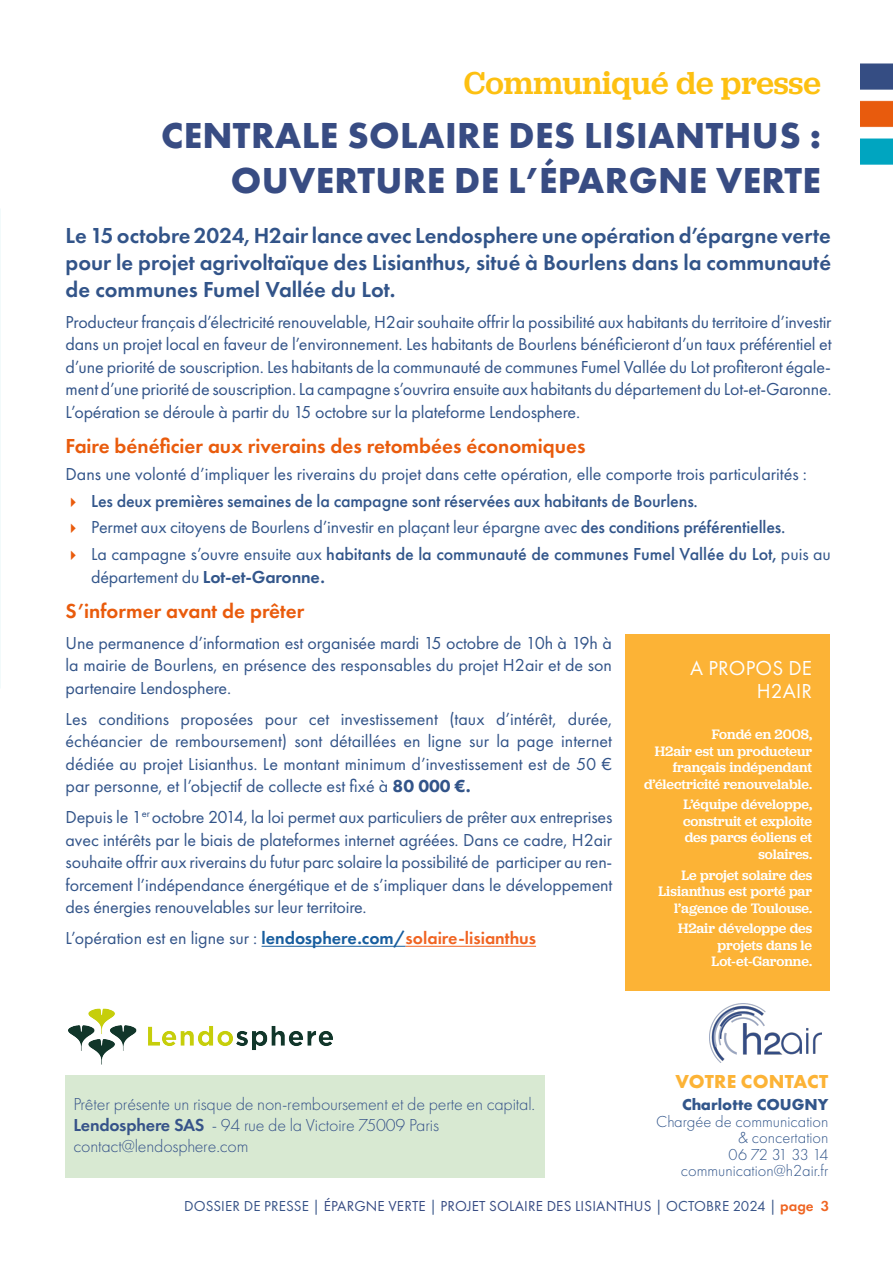
<style>
.page{position:relative;width:893px;height:1263px;background:#fff}
.page>*{position:absolute;margin:0;border:0;box-sizing:border-box;transform-origin:0 0}
.t1{font:700 37.5px/45px "Futura PT";letter-spacing:.01em;color:#384c83;text-align:right}
.t2{font:500 33px "Jubilat";color:#fdc011}
.t3{font:600 22.5px/27px "Futura PT";color:#325489;text-align:justify}
.sous_titre_orange{font:600 21px "Futura PT";color:#e95b0c}
.t4{font:21px/22.5px "Futura PT";letter-spacing:.01em;color:#fff;text-align:right}
.t5{font:700 19.5px "Futura PT";letter-spacing:.01em;color:#fcb336}
.texte{font:18px/22.5px "Futura PT";color:#325489;text-align:justify}
.t6{font:500 18px/22.5px "Futura PT";letter-spacing:-.01em;color:#32568b}
.encadré_Lendo{font:300 18px "Futura PT";letter-spacing:-.01em;color:#365389}
.t7{font:18px "Futura PT";letter-spacing:-.01em;color:#32568b}
.t8{font:300 16.5px/16.5px "Futura PT";color:#32568b;text-align:right}
.t9{font:700 16.5px "Futura PT";color:#32568b}
.t10{font:15px "Futura PT";letter-spacing:.01em;color:#384c83}
.t11{font:500 14.25px/16.5px "Jubilat";color:#fff;text-align:right}
.s1{font-weight:500}
.s2{font-weight:400}
.s3{font-weight:600}
.s4{font-weight:800}
.s5{font-weight:600;color:#175d9e}
.s6{font-weight:600;color:#f06422}
.s7{color:#375387}
.s8{font-weight:600;color:#ef6522}
</style>
<div class="page">
<img style="left:860px;top:64px;width:33px;height:101px">
<hr style="left:262px;top:946px;width:144px;height:1px;background:#175d9e">
<hr style="left:406px;top:946px;width:130px;height:1px;background:#f06422">
<div style="left:625px;top:634px;width:204px;height:357px;background:#fcb336"></div>
<img style="left:709px;top:1003px;width:112px;height:60px">
<img style="left:68px;top:1008px;width:265px;height:57px">
<div style="left:65px;top:1075px;width:479px;height:60px;background:#d8e9d2"></div>
<div style="left:65px;top:1117px;width:479px;height:60px;background:#d8e9d2"></div>
<p class="t2" style="left:464px;top:62px;width:359px">Communiqué de presse</p>
<p class="t1" style="left:161px;top:112px;width:661px">CENTRALE SOLAIRE DES LISIANTHUS :<br>OUVERTURE DE L’ÉPARGNE VERTE</p>
<p class="t3" style="left:66px;top:222px;width:767px">Le 15 octobre 2024, H2air lance avec Lendosphere une opération d’épargne verte pour le projet agrivoltaïque des Lisianthus, situé à Bourlens dans la communauté de communes Fumel Vallée du Lot.</p>
<p class="texte" style="left:66px;top:310px;width:767px">Producteur français d’électricité renouvelable, H2air souhaite offrir la possibilité aux habitants du territoire d’investir dans un projet local en faveur de l’environnement. Les habitants de Bourlens bénéficieront d’un taux préférentiel et d’une priorité de souscription. Les habitants de la communauté de communes Fumel Vallée du Lot profiteront égale&shy;ment d’une priorité de souscription. La campagne s’ouvrira ensuite aux habitants du département du Lot-et-Garonne.<br>L’opération se déroule à partir du 15 octobre sur la plateforme Lendosphere.</p>
<p class="sous_titre_orange" style="left:66px;top:433px;width:521px">Faire bénéficier aux riverains des retombées économiques</p>
<p class="texte" style="left:66px;top:462px;width:743px">Dans une volonté d’impliquer les riverains du projet dans cette opération, elle comporte trois particularités :</p>
<p class="t6" style="left:91px;top:489px;width:608px">Les deux premières semaines de la campagne sont réservées aux habitants de Bourlens.</p>
<p class="t7" style="left:91px;top:517px;width:696px">Permet aux citoyens de Bourlens d’investir en plaçant leur épargne avec <span class="s1">des conditions préférentielles.</span></p>
<p class="t6" style="left:91px;top:543px;width:741px"><span class="s2">La campagne s’ouvre ensuite aux</span> habitants de la communauté de communes Fumel Vallée du Lot, <span class="s2">puis au département du</span> <span class="s3">Lot-et-Garonne.</span></p>
<p class="sous_titre_orange" style="left:66px;top:598px;width:240px">S’informer avant de prêter</p>
<p class="texte" style="left:66px;top:632px;width:548px">Une permanence d’information est organisée mardi 15 octobre de 10h à 19h à la mairie de Bourlens, en présence des responsables du projet H2air et de son partenaire Lendosphere.</p>
<p class="texte" style="left:66px;top:708px;width:548px">Les conditions proposées pour cet investissement (taux d’intérêt, durée, échéancier de remboursement) sont détaillées en ligne sur la page internet dédiée au projet Lisianthus. Le montant minimum d’investissement est de 50 € par personne, et l’objectif de collecte est fixé à <span class="s4">80 000 €.</span></p>
<p class="texte" style="left:66px;top:806px;width:548px">Depuis le 1<sup>er</sup> octobre 2014, la loi permet aux particuliers de prêter aux entreprises avec intérêts par le biais de plateformes internet agréées. Dans ce cadre, H2air souhaite offrir aux riverains du futur parc solaire la possibilité de participer au ren&shy;forcement l’indépendance énergétique et de s’impliquer dans le développement des énergies renouvelables sur leur territoire.</p>
<p class="texte" style="left:66px;top:927px;width:472px">L’opération est en ligne sur : <span class="s5">lendosphere.com/</span><span class="s6">solaire-lisianthus</span></p>
<p class="t4" style="left:690px;top:657px;width:123px">A PROPOS DE<br>H2AIR</p>
<p class="t11" style="left:644px;top:725px;width:170px">Fondé en 2008,<br>H2air est un producteur français indépendant d’électricité renouvelable.</p>
<p class="t11" style="left:683px;top:796px;width:131px">L’équipe développe, construit et exploite des parcs éoliens et solaires.</p>
<p class="t11" style="left:658px;top:866px;width:155px">Le projet solaire des<br>Lisianthus est porté par l’agence de Toulouse.</p>
<p class="t11" style="left:678px;top:920px;width:136px">H2air développe des projets dans le<br>Lot-et-Garonne.</p>
<p class="encadré_Lendo" style="left:73px;top:1093px;width:463px">Prêter présente un risque de non-remboursement et de perte en capital.</p>
<p class="encadré_Lendo" style="left:73px;top:1114px;width:367px"><span class="s3">Lendosphere SAS</span> - 94 rue de la Victoire 75009 Paris</p>
<p class="encadré_Lendo" style="left:73px;top:1135px;width:177px">contact@lendosphere.com</p>
<p class="t5" style="left:675px;top:1069px;width:154px">VOTRE CONTACT</p>
<p class="t9" style="left:682px;top:1094px;width:148px">Charlotte COUGNY</p>
<p class="t8" style="left:656px;top:1113px;width:174px">Chargée de communication &amp; concertation<br>06 72 31 33 14</p>
<p class="t8" style="left:681px;top:1162px;width:149px">communication@h2air.fr</p>
<p class="t10" style="left:184px;top:1197px;width:647px"><span class="s7">DOSSIER DE PRESSE |</span> ÉPARGNE VERTE <span class="s7">|</span> PROJET SOLAIRE DES LISIANTHUS <span class="s7">| OCTOBRE 2024 |</span> <span class="s8">page 3</span></p>
</div>
